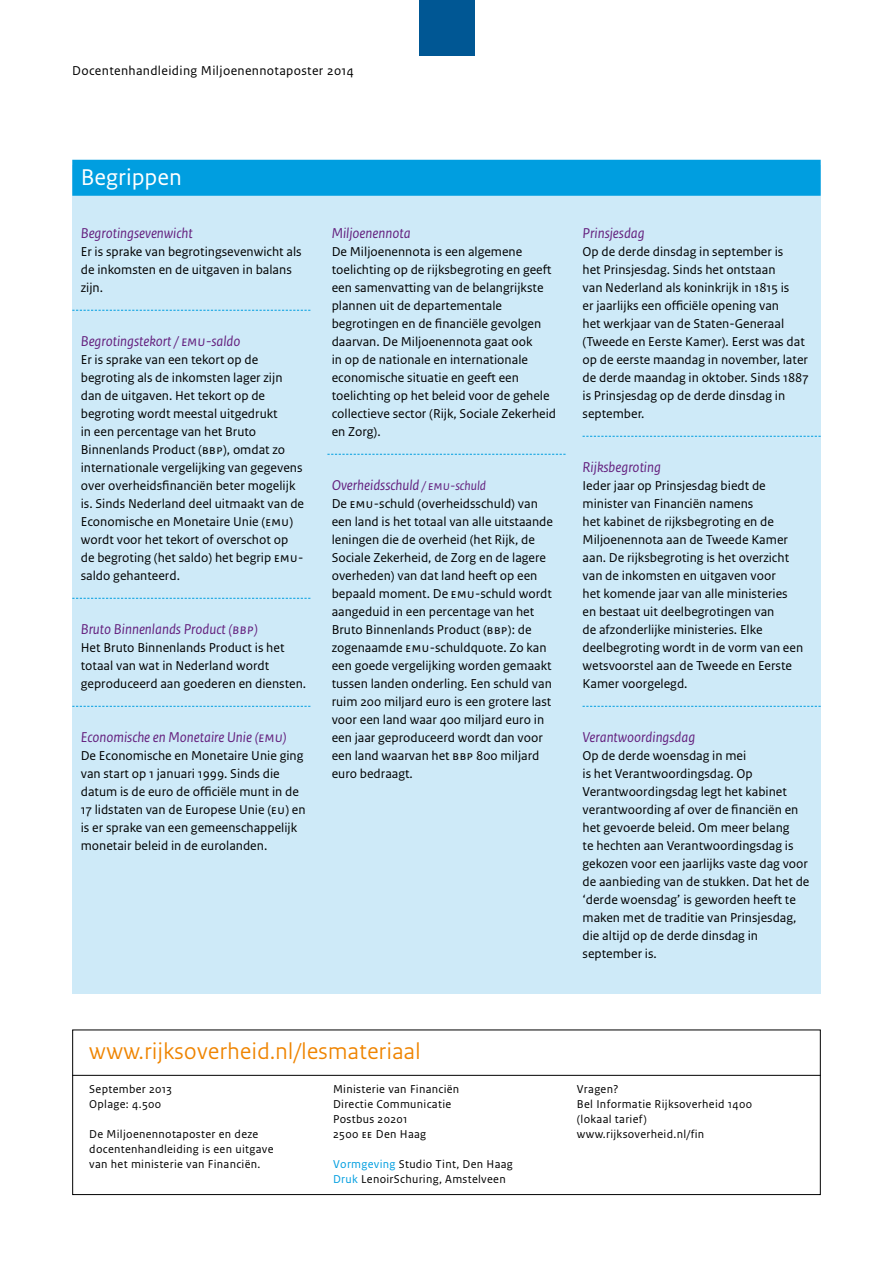
<style>
.page{position:relative;width:893px;height:1263px;background:#fff}
.page>*{position:absolute;margin:0;border:0;box-sizing:border-box;transform-origin:0 0}
.t1{font:24px "Rijksoverheid Sans Heading";letter-spacing:.02em;color:#ef8400}
.t2{font:24px "Rijksoverheid Sans Text";color:#fff}
.t3{font:italic 15px "Rijksoverheid Sans Text";color:#64207e}
.t4{font:13.5px/18px "Rijksoverheid Sans Text";color:#000}
.t5{font:13.5px "Rijksoverheid Sans Text";letter-spacing:.025em;color:#000}
.t6{font:12px/15px "Rijksoverheid Sans Text";letter-spacing:.025em;color:#000}
.s1{font-size:13.5px}
.s2{color:#009ee0}
</style>
<div class="page">
<div style="left:72px;top:1029px;width:749px;height:166px;border:1px solid #000"></div>
<div style="left:419px;top:0;width:55px;height:55px;background:#005794"></div>
<hr style="left:72px;top:1075px;width:749px;height:1px;background:#000">
<div style="left:72px;top:166px;width:749px;height:828px;background:#ceeaf8"></div>
<div style="left:72px;top:160px;width:749px;height:36px;background:#009ee0"></div>
<svg style="left:72px;top:310px;width:238px;height:1px"></svg>
<svg style="left:72px;top:598px;width:238px;height:1px"></svg>
<svg style="left:72px;top:706px;width:238px;height:1px"></svg>
<svg style="left:327px;top:454px;width:239px;height:1px"></svg>
<svg style="left:583px;top:436px;width:238px;height:1px"></svg>
<svg style="left:583px;top:706px;width:238px;height:1px"></svg>
<p class="t5" style="left:72px;top:63px;width:283px">Docentenhandleiding Miljoenennotaposter 2014</p>
<h1 class="t2" style="left:81px;top:164px;width:102px">Begrippen</h1>
<p class="t3" style="left:81px;top:225px;width:113px">Begrotingsevenwicht</p>
<p class="t4" style="left:81px;top:243px;width:222px">Er is sprake van begrotingsevenwicht als de inkomsten en de uitgaven in balans zijn.</p>
<p class="t3" style="left:81px;top:333px;width:161px">Begrotingstekort / EMU-saldo</p>
<p class="t4" style="left:81px;top:351px;width:225px">Er is sprake van een tekort op de begroting als de inkomsten lager zijn dan de uitgaven. Het tekort op de begroting wordt meestal uitgedrukt<br>in een percentage van het Bruto Binnenlands Product (bbp), omdat zo internationale vergelijking van gegevens over overheidsfinanciën beter mogelijk is. Sinds Nederland deel uitmaakt van de Economische en Monetaire Unie (EMU) wordt voor het tekort of overschot op de begroting (het saldo) het begrip EMU&shy;saldo gehanteerd.</p>
<p class="t3" style="left:81px;top:621px;width:179px">Bruto Binnenlands Product (bbp)</p>
<p class="t4" style="left:81px;top:639px;width:227px">Het Bruto Binnenlands Product is het totaal van wat in Nederland wordt geproduceerd aan goederen en diensten.</p>
<p class="t3" style="left:81px;top:729px;width:208px">Economische en Monetaire Unie (EMU)</p>
<p class="t4" style="left:81px;top:747px;width:226px">De Economische en Monetaire Unie ging van start op 1 januari 1999. Sinds die datum is de euro de officiële munt in de 17 lidstaten van de Europese Unie (EU) en is er sprake van een gemeenschappelijk monetair beleid in de eurolanden.</p>
<p class="t3" style="left:332px;top:225px;width:80px">Miljoenennota</p>
<p class="t4" style="left:332px;top:243px;width:226px">De Miljoenennota is een algemene toelichting op de rijksbegroting en geeft een samenvatting van de belangrijkste plannen uit de departementale begrotingen en de financiële gevolgen daarvan. De Miljoenennota gaat ook<br>in op de nationale en internationale economische situatie en geeft een toelichting op het beleid voor de gehele collectieve sector (Rijk, Sociale Zekerheid en Zorg).</p>
<p class="t3" style="left:332px;top:477px;width:156px">Overheidsschuld <span class="s1">/ EMU-schuld</span></p>
<p class="t4" style="left:332px;top:495px;width:223px">De EMU-schuld (overheidsschuld) van een land is het totaal van alle uitstaande leningen die de overheid (het Rijk, de Sociale Zekerheid, de Zorg en de lagere overheden) van dat land heeft op een bepaald moment. De EMU-schuld wordt aangeduid in een percentage van het Bruto Binnenlands Product (bbp): de zogenaamde EMU-schuldquote. Zo kan een goede vergelijking worden gemaakt tussen landen onderling. Een schuld van ruim 200 miljard euro is een grotere last voor een land waar 400 miljard euro in een jaar geproduceerd wordt dan voor een land waarvan het bbp 800 miljard euro bedraagt.</p>
<p class="t3" style="left:583px;top:225px;width:64px">Prinsjesdag</p>
<p class="t4" style="left:583px;top:243px;width:228px">Op de derde dinsdag in september is<br>het Prinsjesdag. Sinds het ontstaan<br>van Nederland als koninkrijk in 1815 is<br>er jaarlijks een officiële opening van<br>het werkjaar van de Staten-Generaal (Tweede en Eerste Kamer). Eerst was dat op de eerste maandag in november, later de derde maandag in oktober. Sinds 1887 is Prinsjesdag op de derde dinsdag in september.</p>
<p class="t3" style="left:583px;top:459px;width:80px">Rijksbegroting</p>
<p class="t4" style="left:583px;top:477px;width:222px">Ieder jaar op Prinsjesdag biedt de minister van Financiën namens<br>het kabinet de rijksbegroting en de Miljoenennota aan de Tweede Kamer aan. De rijksbegroting is het overzicht van de inkomsten en uitgaven voor<br>het komende jaar van alle ministeries en bestaat uit deelbegrotingen van<br>de afzonderlijke ministeries. Elke deelbegroting wordt in de vorm van een wetsvoorstel aan de Tweede en Eerste Kamer voorgelegd.</p>
<p class="t3" style="left:583px;top:729px;width:114px">Verantwoordingsdag</p>
<p class="t4" style="left:583px;top:747px;width:228px">Op de derde woensdag in mei<br>is het Verantwoordingsdag. Op Verantwoordingsdag legt het kabinet verantwoording af over de financiën en het gevoerde beleid. Om meer belang<br>te hechten aan Verantwoordingsdag is gekozen voor een jaarlijks vaste dag voor de aanbieding van de stukken. Dat het de ‘derde woensdag’ is geworden heeft te maken met de traditie van Prinsjesdag, die altijd op de derde dinsdag in september is.</p>
<h1 class="t1" style="left:89px;top:1037px;width:333px">www.rijksoverheid.nl/lesmateriaal</h1>
<p class="t6" style="left:89px;top:1082px;width:84px">September 2013<br>Oplage: 4.500</p>
<p class="t6" style="left:89px;top:1127px;width:186px">De Miljoenennotaposter en deze docentenhandleiding is een uitgave van het ministerie van Financiën.</p>
<p class="t6" style="left:333px;top:1082px;width:128px">Ministerie van Financiën<br>Directie Communicatie<br>Postbus 20201<br>2500 EE Den Haag</p>
<p class="t6" style="left:333px;top:1157px;width:181px"><span class="s2">Vormgeving</span> Studio Tint, Den Haag<br><span class="s2">Druk</span> LenoirSchuring, Amstelveen</p>
<p class="t6" style="left:577px;top:1082px;width:177px">Vragen?<br>Bel Informatie Rijksoverheid 1400 (lokaal tarief) www.rijksoverheid.nl/fin</p>
</div>
